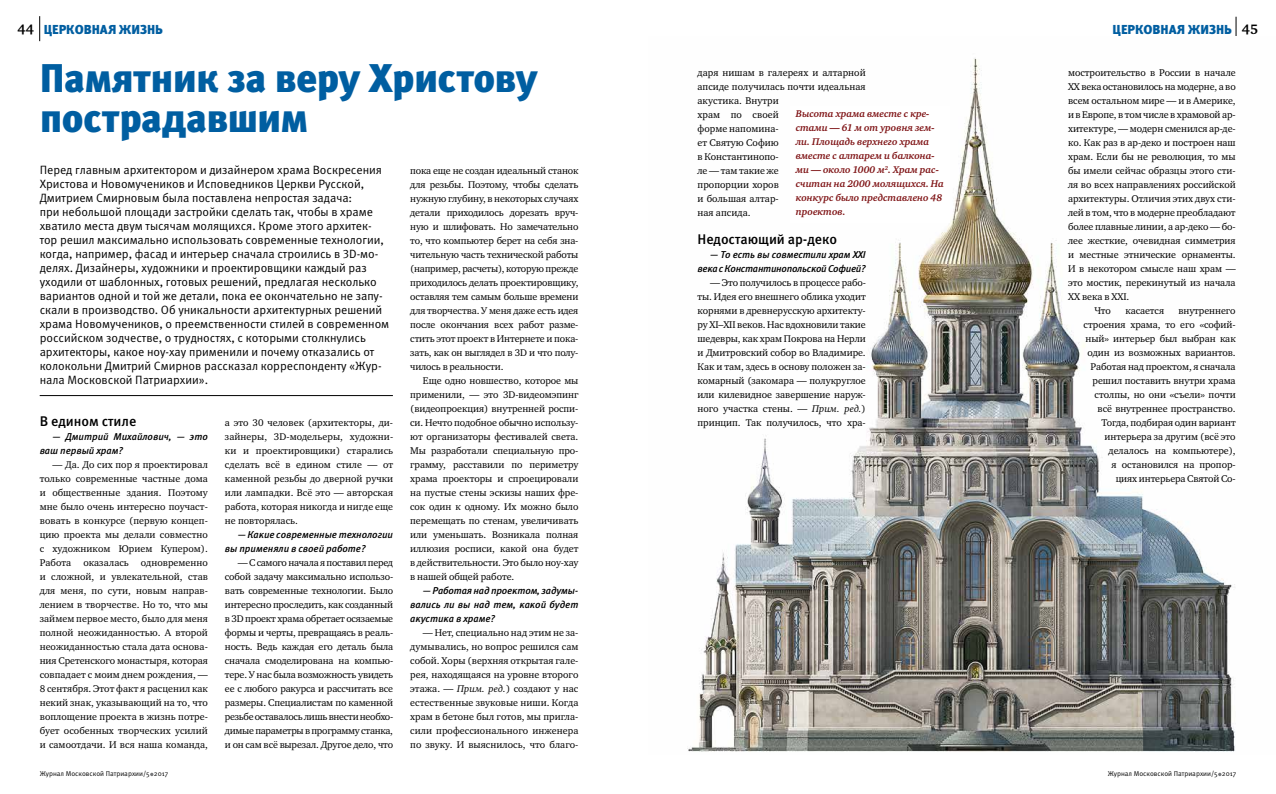
<style>
.page{position:relative;width:1276px;height:794px;background:#fff}
.page>*{position:absolute;margin:0;border:0;box-sizing:border-box;transform-origin:0 0}
.t1{font:900 40px/40px "Meta Pro";letter-spacing:-.02em;color:#005ea1}
.t2{font:500 14px "Meta Pro";letter-spacing:-.005em;color:#000}
.t3{font:700 14px "Charter ITC";color:#000}
.t4{font:900 13px "Meta Pro";letter-spacing:-.005em;color:#005ea1}
.t5{font:12px/14px "Meta Pro";letter-spacing:-.005em;color:#000}
.t6{font:10px/14px "Charter ITC";letter-spacing:-.005em;color:#000;text-align:justify}
.t7{font:italic 700 10px/14px "Charter ITC";letter-spacing:-.005em;color:#7f1416}
.t8{font:italic 500 10px/14px "Meta Pro";letter-spacing:-.005em;color:#000}
.t9{font:italic 500 10px/14px "Meta Pro";letter-spacing:-.03em;color:#000;text-align:right}
.t10{font:7px "Meta Pro";color:#000}
.s1{font-style:italic}
</style>
<div class="page">
<svg style="left:39px;top:16px;width:1px;height:25px"></svg>
<svg style="left:1235px;top:17px;width:1px;height:19px"></svg>
<img style="left:687px;top:58px;width:548px;height:694px">
<hr style="left:40px;top:395px;width:353px;height:1px;background:#000">
<div style="left:790px;top:106px;width:160px;height:117px;background:#fff"></div>
<h2 class="t3" style="left:18px;top:20px;width:18px">44</h2>
<h2 class="t3" style="left:1242px;top:20px;width:18px">45</h2>
<h3 class="t4" style="left:44px;top:21px;width:121px">ЦЕРКОВНАЯ ЖИЗНЬ</h3>
<h3 class="t4" style="left:1112px;top:21px;width:121px">ЦЕРКОВНАЯ ЖИЗНЬ</h3>
<p class="t6" style="left:697px;top:65px;width:170px;text-align:left">даря нишам в галереях и алтарной апсиде получилась почти идеальная акустика. Внутри<br>храм по своей<br>форме напомина-<br>ет Святую Софию<br>в Константинопо-<br>ле — там такие же<br>пропорции хоров<br>и большая алтар-<br>ная апсида.</p>
<h2 class="t2" style="left:697px;top:230px;width:141px">Недостающий ар-деко</h2>
<p class="t9" style="left:697px;top:248px;width:170px">— То есть вы совместили храм ХХI века с Константинопольской Софией?</p>
<p class="t6" style="left:697px;top:275px;width:170px;text-indent:13px">— Это получилось в процессе рабо&shy;ты. Идея его внешнего облика уходит корнями в древнерусскую архитекту&shy;ру XI–XII веков. Нас вдохновили такие шедевры, как храм Покрова на Нерли и Дмитровский собор во Владимире.<br>Как и там, здесь в основу положен за&shy;комарный (закомара — полукруглое или килевидное завершение наруж&shy;ного участка стены. — <span class="s1">Прим. ред.</span>) принцип. Так получилось, что хра-</p>
<h1 class="t1" style="left:40px;top:59px;width:499px">Памятник за веру Христову пострадавшим</h1>
<p class="t5" style="left:40px;top:163px;width:351px">Перед главным архитектором и дизайнером храма Воскресения Христова и Новомучеников и Исповедников Церкви Русской, Дмитрием Смирновым была поставлена непростая задача:<br>при небольшой площади застройки сделать так, чтобы в храме хватило места двум тысячам молящихся. Кроме этого архитек&shy;тор решил максимально использовать современные технологии, когда, например, фасад и интерьер сначала строились в 3D-мо&shy;делях. Дизайнеры, художники и проектировщики каждый раз уходили от шаблонных, готовых решений, предлагая несколько вариантов одной и той же детали, пока ее окончательно не запу&shy;скали в производство. Об уникальности архитектурных решений храма Новомучеников, о преемственности стилей в современном российском зодчестве, о трудностях, с которыми столкнулись архитекторы, какое ноу-хау применили и почему отказались от колокольни Дмитрий Смирнов рассказал корреспонденту «Жур&shy;нала Московской Патриархии».</p>
<p class="t6" style="left:1068px;top:65px;width:169px">мостроительство в России в начале</p>
<p class="t6" style="left:1068px;top:79px;width:169px">XX века остановилось на модерне, а во</p>
<p class="t6" style="left:1068px;top:93px;width:169px">всем остальном мире — и в Америке,</p>
<p class="t6" style="left:1068px;top:107px;width:169px">и в Европе, в том числе в храмовой ар-</p>
<p class="t6" style="left:1068px;top:121px;width:169px">хитектуре, — модерн сменился ар-де-</p>
<p class="t6" style="left:1068px;top:135px;width:169px">ко. Как раз в ар-деко и построен наш</p>
<p class="t6" style="left:1068px;top:149px;width:169px">храм. Если бы не революция, то мы</p>
<p class="t6" style="left:1068px;top:163px;width:169px">бы имели сейчас образцы этого сти-</p>
<p class="t6" style="left:1068px;top:177px;width:169px">ля во всех направлениях российской</p>
<p class="t6" style="left:1068px;top:191px;width:169px">архитектуры. Отличия этих двух сти-</p>
<p class="t6" style="left:1068px;top:205px;width:169px">лей в том, что в модерне преобладают</p>
<p class="t6" style="left:1068px;top:219px;width:169px">более плавные линии, а ар-деко — бо-</p>
<p class="t6" style="left:1068px;top:233px;width:169px">лее жесткие, очевидная симметрия</p>
<p class="t6" style="left:1068px;top:247px;width:169px">и местные этнические орнаменты.</p>
<p class="t6" style="left:1068px;top:261px;width:169px">И в некотором смысле наш храм —</p>
<p class="t6" style="left:1068px;top:275px;width:169px">это мостик, перекинутый из начала</p>
<p class="t6" style="left:1068px;top:289px;width:63px">ХХ века в XXI.</p>
<p class="t6" style="left:1094px;top:303px;width:18px">Что</p>
<p class="t6" style="left:1125px;top:303px;width:40px">касается</p>
<p class="t7" style="left:796px;top:107px;width:150px">Высота храма вместе с кре&shy;стами — 61 м от уровня зем&shy;ли. Площадь верхнего храма вместе с алтарем и балкона&shy;ми — около 1000 м<sup>2</sup>. Храм рас&shy;считан на 2000 молящихся. На конкурс было представлено 48 проектов.</p>
<p class="t6" style="left:410px;top:163px;width:170px">пока еще не создан идеальный станок для резьбы. Поэтому, чтобы сделать нужную глубину, в некоторых случаях детали приходилось дорезать вруч&shy;ную и шлифовать. Но замечательно то, что компьютер берет на себя зна&shy;чительную часть технической работы (например, расчеты), которую прежде приходилось делать проектировщику, оставляя тем самым больше времени для творчества. У меня даже есть идея после окончания всех работ разме&shy;стить этот проект в Интернете и пока&shy;зать, как он выглядел в 3D и что полу&shy;чилось в реальности.</p>
<p class="t6" style="left:410px;top:373px;width:170px;text-indent:13px">Еще одно новшество, которое мы применили, — это 3D-видеомэпинг (видеопроекция) внутренней роспи&shy;си. Нечто подобное обычно использу&shy;ют организаторы фестивалей света.<br>Мы разработали специальную про&shy;грамму, расставили по периметру храма проекторы и спроецировали на пустые стены эскизы наших фре&shy;сок один к одному. Их можно было перемещать по стенам, увеличивать или уменьшать. Возникала полная иллюзия росписи, какой она будет в действительности. Это было ноу-хау в нашей общей работе.</p>
<p class="t8" style="left:410px;top:584px;width:170px;text-align:justify;text-indent:13px">— Работая над проектом, задумы&shy;вались ли вы над тем, какой будет акустика в храме?</p>
<p class="t6" style="left:410px;top:625px;width:170px;text-indent:13px">— Нет, специально над этим не за&shy;думывались, но вопрос решился сам собой. Хоры (верхняя открытая гале&shy;рея, находящаяся на уровне второго этажа. — <span class="s1">Прим. ред.</span>) создают у нас естественные звуковые ниши. Когда храм в бетоне был готов, мы пригла&shy;сили профессионального инженера по звуку. И выяснилось, что благо-</p>
<p class="t6" style="left:1083px;top:303px;width:154px;text-align:right">внутреннего<br>строения храма, то его «софий&shy;ный» интерьер был выбран как один из возможных вариантов.<br>Работая над проектом, я сначала решил поставить внутри храма столпы, но они «съели» почти всё внутреннее пространство.<br>Тогда, подбирая один вариант интерьера за другим (всё это делалось на компьютере),<br>я остановился на пропор-<br>циях интерьера Святой Со-</p>
<h2 class="t2" style="left:40px;top:412px;width:98px">В едином стиле</h2>
<p class="t8" style="left:40px;top:430px;width:170px;text-indent:13px">— Дмитрий Михайлович, — это ваш первый храм?</p>
<p class="t6" style="left:40px;top:457px;width:170px;text-indent:13px">— Да. До сих пор я проектировал только современные частные дома и общественные здания. Поэтому мне было очень интересно поучаст&shy;вовать в конкурсе (первую концеп&shy;цию проекта мы делали совместно с художником Юрием Купером).<br>Работа оказалась одновременно и сложной, и увлекательной, став для меня, по сути, новым направ&shy;лением в творчестве. Но то, что мы займем первое место, было для меня полной неожиданностью. А второй неожиданностью стала дата основа&shy;ния Сретенского монастыря, которая совпадает с моим днем рождения, — 8 сентября. Этот факт я расценил как некий знак, указывающий на то, что воплощение проекта в жизнь потре&shy;бует особенных творческих усилий и самоотдачи. И вся наша команда,</p>
<p class="t6" style="left:225px;top:415px;width:170px">а это 30 человек (архитекторы, ди&shy;зайнеры, 3D-модельеры, художни&shy;ки и проектировщики) старались сделать всё в едином стиле — от каменной резьбы до дверной ручки или лампадки. Всё это — авторская работа, которая никогда и нигде еще не повторялась.</p>
<p class="t8" style="left:225px;top:528px;width:170px;text-indent:13px">— Какие современные технологии вы применяли в своей работе?</p>
<p class="t6" style="left:225px;top:555px;width:170px;text-indent:13px">— С самого начала я поставил перед собой задачу максимально использо&shy;вать современные технологии. Было интересно проследить, как созданный в 3D проект храма обретает осязаемые формы и черты, превращаясь в реаль&shy;ность. Ведь каждая его деталь была сначала смоделирована на компью&shy;тере. У нас была возможность увидеть ее с любого ракурса и рассчитать все размеры. Специалистам по каменной резьбе оставалось лишь внести необхо&shy;димые параметры в программу станка, и он сам всё вырезал. Другое дело, что</p>
<p class="t10" style="left:40px;top:769px;width:130px">Журнал Московской Патриархии/5 2017</p>
<p class="t10" style="left:1107px;top:769px;width:130px">Журнал Московской Патриархии/5 2017</p>
</div>
